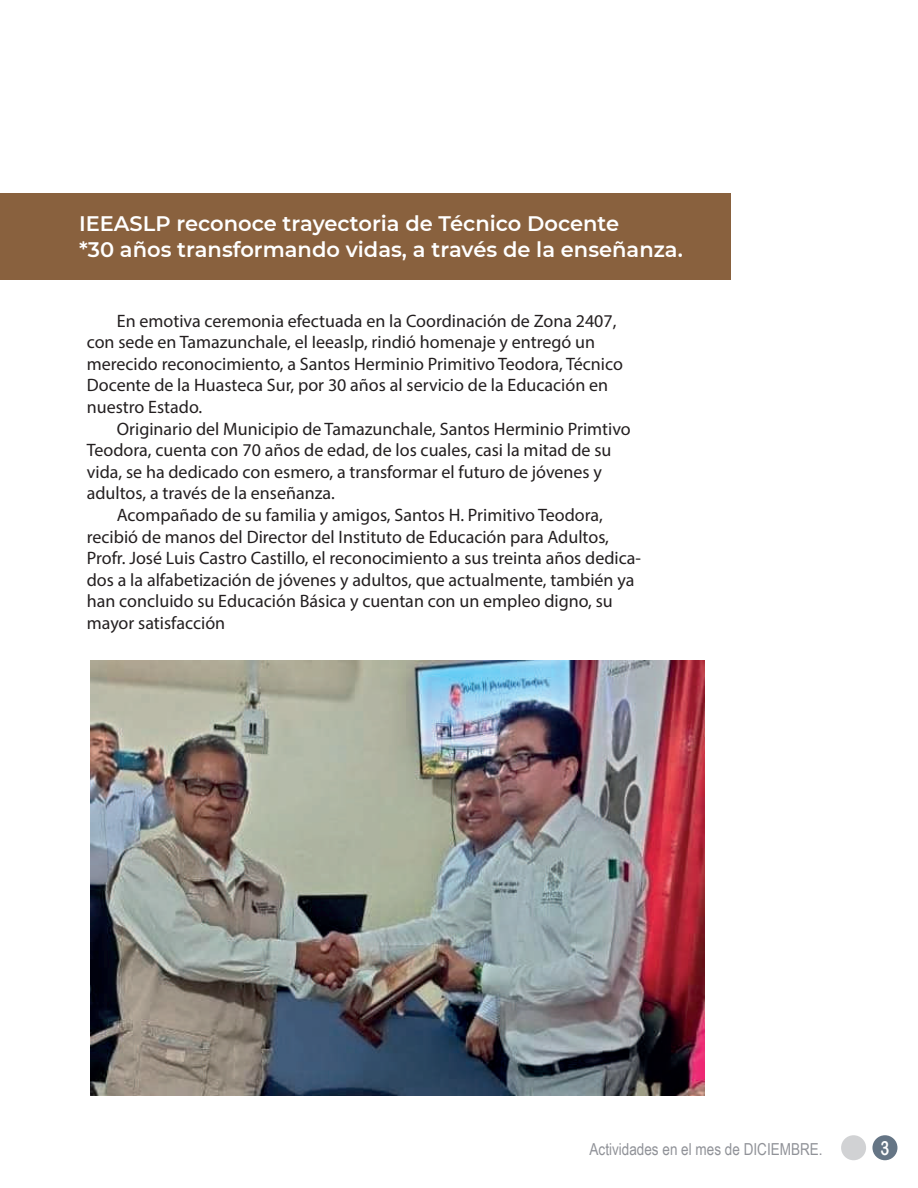
<style>
.page{position:relative;width:918px;height:1188px;background:#fff}
.page>*{position:absolute;margin:0;border:0;box-sizing:border-box;transform-origin:0 0}
.t1{font:600 21px/25.2px "Montserrat";color:#fff}
.t2{font:19.5px "Arial Rounded MT Bold";color:#fff;scale:.77 1}
.t3{font:18px/21.6px "Myriad Pro";color:#231f20}
.t4{font:16.5px "Arial Narrow";color:#909298}
</style>
<div class="page">
<div style="left:0;top:194px;width:730px;height:86px;background:#89613e"></div>
<div style="left:872px;top:1135px;width:25px;height:25px;background:#657585;border-radius:50%"></div>
<div style="left:841px;top:1135px;width:25px;height:25px;background:#d1d2d4;border-radius:50%"></div>
<img style="left:91px;top:661px;width:614px;height:435px">
<p class="t1" style="left:79px;top:210px;width:605px">IEEASLP reconoce trayectoria de Técnico Docente<br>*30 años transformando vidas, a través de la enseñanza.</p>
<p class="t3" style="left:87px;top:309px;width:538px;text-indent:30px">En emotiva ceremonia efectuada en la Coordinación de Zona 2407, con sede en Tamazunchale, el Ieeaslp, rindió homenaje y entregó un merecido reconocimiento, a Santos Herminio Primitivo Teodora, Técnico Docente de la Huasteca Sur, por 30 años al servicio de la Educación en nuestro Estado.</p>
<p class="t3" style="left:117px;top:417px;width:515px">Originario del Municipio de Tamazunchale, Santos Herminio Primtivo</p>
<p class="t3" style="left:87px;top:439px;width:526px">Teodora, cuenta con 70 años de edad, de los cuales, casi la mitad de su</p>
<p class="t3" style="left:87px;top:461px;width:517px">vida, se ha dedicado con esmero, a transformar el futuro de jóvenes y</p>
<p class="t3" style="left:87px;top:482px;width:250px">adultos, a través de la enseñanza.</p>
<p class="t3" style="left:117px;top:504px;width:488px">Acompañado de su familia y amigos, Santos H. Primitivo Teodora,</p>
<p class="t3" style="left:87px;top:525px;width:524px">recibió de manos del Director del Instituto de Educación para Adultos,</p>
<p class="t3" style="left:87px;top:547px;width:556px">Profr. José Luis Castro Castillo, el reconocimiento a sus treinta años dedica-</p>
<p class="t3" style="left:87px;top:569px;width:549px">dos a la alfabetización de jóvenes y adultos, que actualmente, también ya</p>
<p class="t3" style="left:87px;top:590px;width:527px">han concluido su Educación Básica y cuentan con un empleo digno, su</p>
<p class="t3" style="left:87px;top:612px;width:140px">mayor satisfacción</p>
<p class="t4" style="left:590px;top:1137px;width:235px">Actividades en el mes de DICIEMBRE.</p>
<p class="t2" style="left:880px;top:1136px;width:13px">3</p>
</div>
